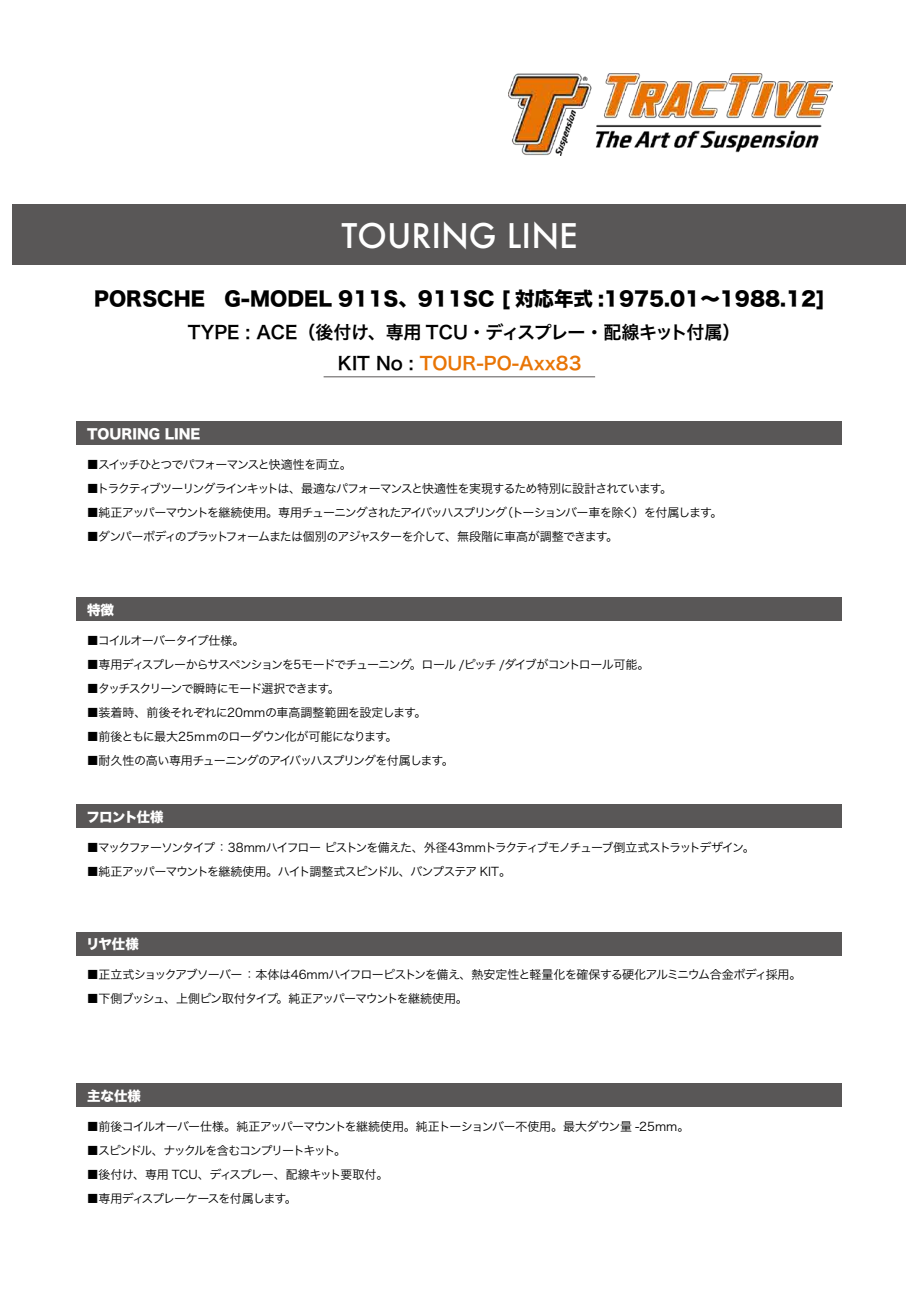
<style>
.page{position:relative;width:919px;height:1289px;background:#fff}
.page>*{position:absolute;margin:0;border:0;box-sizing:border-box;transform-origin:0 0}
.t1{font:500 33px "Futura";color:#fff}
.t2{font:19.5px "Hira Kaku Std W8";color:#000}
.t3{font:18px/31.5px "Hira Kaku Pro W6";color:#000;text-align:center}
.t4{font:13.5px "Hira Kaku Std W8";color:#fff}
.t5{font:12px "Hira Kaku Pro W3";letter-spacing:-.08em;color:#000}
.t6{font:12px "Hira Kaku Pro W3";letter-spacing:-.055em;color:#000}
.t7{font:12px "Hira Kaku Pro W3";letter-spacing:-.1em;color:#000}
.t8{font:12px "Hira Kaku Pro W3";letter-spacing:-.03em;color:#000}
.t9{font:12px "Hira Kaku Pro W3";letter-spacing:-.04em;color:#000}
.t10{font:12px "Hira Kaku Pro W3";letter-spacing:-.035em;color:#000}
.t11{font:12px "Hira Kaku Pro W3";letter-spacing:-.11em;color:#000}
.t12{font:12px "Hira Kaku Pro W3";letter-spacing:-.06em;color:#000}
.s1{color:#e87405}
</style>
<div class="page">
<img style="left:508px;top:74px;width:324px;height:81px">
<div style="left:13px;top:204px;width:892px;height:61px;background:#595757"></div>
<hr style="left:323px;top:376px;width:272px;height:1px;background:#595757">
<div style="left:76px;top:421px;width:766px;height:23px;background:#595757"></div>
<div style="left:76px;top:597px;width:766px;height:24px;background:#595757"></div>
<div style="left:76px;top:804px;width:766px;height:23px;background:#595757"></div>
<div style="left:76px;top:931px;width:766px;height:24px;background:#595757"></div>
<div style="left:76px;top:1082px;width:766px;height:24px;background:#595757"></div>
<h1 class="t1" style="left:341px;top:213px;width:238px">TOURING LINE</h1>
<h2 class="t2" style="left:94px;top:288px;width:732px">PORSCHE　G-MODEL 911S、911SC [ 対応年式 :1975.01～1988.12]</h2>
<h3 class="t3" style="left:188px;top:315px;width:554px">TYPE : ACE（後付け、専用 TCU・ディスプレー・配線キット付属）<br>KIT No : <span class="s1">TOUR-PO-Axx83</span></h3>
<p class="t4" style="left:87px;top:426px;width:115px">TOURING LINE</p>
<p class="t5" style="left:87px;top:454px;width:266px">■スイッチひとつでパフォーマンスと快適性を両立。</p>
<p class="t5" style="left:87px;top:478px;width:586px">■トラクティブツーリングラインキットは、最適なパフォーマンスと快適性を実現するため特別に設計されています。</p>
<p class="t5" style="left:87px;top:502px;width:637px">■純正アッパーマウントを継続使用。専用チューニングされたアイバッハスプリング（トーションバー車を除く）を付属します。</p>
<p class="t5" style="left:87px;top:526px;width:532px">■ダンパーボディのプラットフォームまたは個別のアジャスターを介して、無段階に車高が調整できます。</p>
<p class="t4" style="left:87px;top:602px;width:28px">特徴</p>
<p class="t12" style="left:87px;top:629px;width:159px">■コイルオーバータイプ仕様。</p>
<p class="t5" style="left:87px;top:653px;width:564px">■専用ディスプレーからサスペンションを5モードでチューニング。ロール /ピッチ /ダイブがコントロール可能。</p>
<p class="t5" style="left:87px;top:677px;width:254px">■タッチスクリーンで瞬時にモード選択できます。</p>
<p class="t8" style="left:87px;top:701px;width:341px">■装着時、前後それぞれに20mmの車高調整範囲を設定します。</p>
<p class="t9" style="left:87px;top:725px;width:312px">■前後ともに最大25ｍｍのローダウン化が可能になります。</p>
<p class="t5" style="left:87px;top:749px;width:368px">■耐久性の高い専用チューニングのアイバッハスプリングを付属します。</p>
<p class="t4" style="left:86px;top:809px;width:79px">フロント仕様</p>
<p class="t7" style="left:87px;top:836px;width:669px">■マックファーソンタイプ ：38mmハイフロー ピストンを備えた、外径43mmトラクティブモノチューブ倒立式ストラットデザイン。</p>
<p class="t5" style="left:87px;top:860px;width:425px">■純正アッパーマウントを継続使用。ハイト調整式スピンドル、バンプステア KIT。</p>
<p class="t4" style="left:86px;top:936px;width:54px">リヤ仕様</p>
<p class="t6" style="left:87px;top:964px;width:716px">■正立式ショックアブソーバー ：本体は46mmハイフローピストンを備え、熱安定性と軽量化を確保する硬化アルミニウム合金ボディ採用。</p>
<p class="t5" style="left:87px;top:988px;width:382px">■下側ブッシュ、上側ピン取付タイプ。純正アッパーマウントを継続使用。</p>
<p class="t4" style="left:87px;top:1088px;width:55px">主な仕様</p>
<p class="t6" style="left:87px;top:1115px;width:604px">■前後コイルオーバー仕様。純正アッパーマウントを継続使用。純正トーションバー不使用。最大ダウン量 -25mm。</p>
<p class="t11" style="left:87px;top:1139px;width:261px">■スピンドル、ナックルを含むコンプリートキット。</p>
<p class="t10" style="left:87px;top:1163px;width:303px">■後付け、専用 TCU、ディスプレー、配線キット要取付。</p>
<p class="t5" style="left:87px;top:1187px;width:211px">■専用ディスプレーケースを付属します。</p>
</div>
